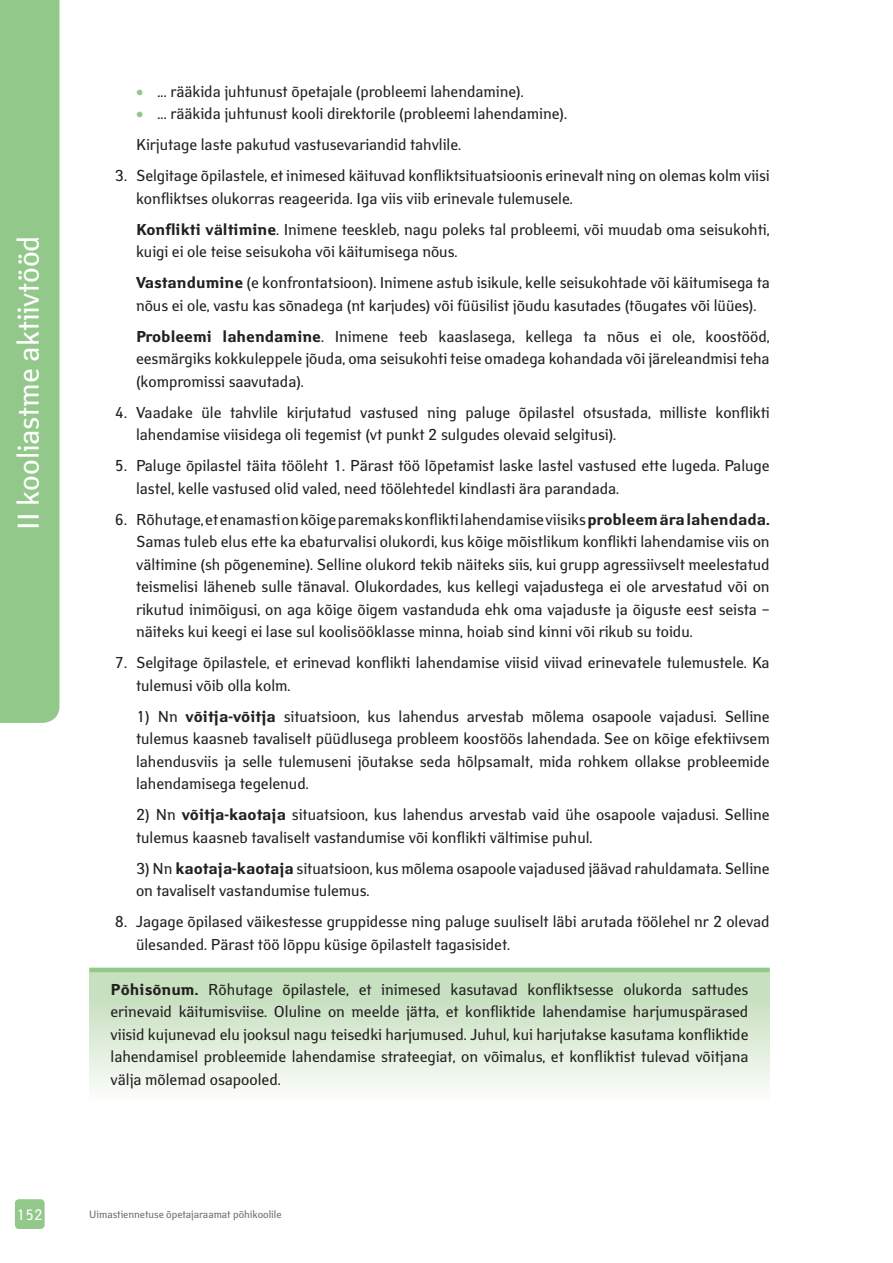
<style>
.page{position:relative;width:893px;height:1263px;background:#fff}
.page>*{position:absolute;margin:0;border:0;box-sizing:border-box;transform-origin:0 0}
.t1{font:30px "Yanus";color:#fff}
.AT_list_ROHeline_cop{font:15.75px/22.5px "Yanus";color:#231f20}
.t2{font:15px "Yanus";color:#fff}
.t3{font:10.5px "Yanus";color:#6c6d70}
.s1{color:#92c889}
.s2{font-weight:700}
</style>
<div class="page">
<div style="left:15px;top:1199px;width:30px;height:30px;background:#92c889;border-radius:4px"></div>
<div style="left:0;top:0;width:60px;height:723px;background:#92c889"></div>
<div style="left:89px;top:968px;width:681px;height:133px;background:linear-gradient(to bottom,#bcdab3,#fafcfa)"></div>
<hr style="left:89px;top:968px;width:681px;height:4px;background:#92c889">
<h1 class="t1" style="left:10px;top:530px;width:296px;rotate:-90deg">II kooliastme aktiivtööd</h1>
<p class="AT_list_ROHeline_cop" style="left:136px;top:80px;width:389px"><span class="s1">•</span> ... rääkida juhtunust õpetajale (probleemi lahendamine).</p>
<p class="AT_list_ROHeline_cop" style="left:136px;top:102px;width:432px"><span class="s1">•</span> ... rääkida juhtunust kooli direktorile (probleemi lahendamine).</p>
<p class="AT_list_ROHeline_cop" style="left:136px;top:133px;width:327px">Kirjutage laste pakutud vastusevariandid tahvlile.</p>
<p class="AT_list_ROHeline_cop" style="left:136px;top:164px;width:635px;text-indent:-21px">3. Selgitage õpilastele, et inimesed käituvad konfliktsituatsioonis erinevalt ning on olemas kolm viisi konfliktses olukorras reageerida. Iga viis viib erinevale tulemusele.</p>
<p class="AT_list_ROHeline_cop" style="left:136px;top:218px;width:635px"><span class="s2">Konflikti vältimine</span>. Inimene teeskleb, nagu poleks tal probleemi, või muudab oma seisukohti, kuigi ei ole teise seisukoha või käitumisega nõus.</p>
<p class="AT_list_ROHeline_cop" style="left:136px;top:271px;width:635px"><span class="s2">Vastandumine</span> (e konfrontatsioon). Inimene astub isikule, kelle seisukohtade või käitumisega ta nõus ei ole, vastu kas sõnadega (nt karjudes) või füüsilist jõudu kasutades (tõugates või lüües).</p>
<p class="AT_list_ROHeline_cop" style="left:136px;top:325px;width:635px;text-align:justify"><span class="s2">Probleemi lahendamine</span>. Inimene teeb kaaslasega, kellega ta nõus ei ole, koostööd, eesmärgiks kokkuleppele jõuda, oma seisukohti teise omadega kohandada või järeleandmisi teha (kompromissi saavutada).</p>
<p class="AT_list_ROHeline_cop" style="left:136px;top:401px;width:635px;text-indent:-21px">4. Vaadake üle tahvlile kirjutatud vastused ning paluge õpilastel otsustada, milliste konflikti lahendamise viisidega oli tegemist (vt punkt 2 sulgudes olevaid selgitusi).</p>
<p class="AT_list_ROHeline_cop" style="left:136px;top:454px;width:635px;text-indent:-21px">5. Paluge õpilastel täita tööleht 1. Pärast töö lõpetamist laske lastel vastused ette lugeda. Paluge lastel, kelle vastused olid valed, need töölehtedel kindlasti ära parandada.</p>
<p class="AT_list_ROHeline_cop" style="left:136px;top:508px;width:635px;text-align:justify;text-indent:-21px">6. Rõhutage, et enamasti on kõige paremaks konflikti lahendamise viisiks <span class="s2">probleem ära lahendada.<br></span>Samas tuleb elus ette ka ebaturvalisi olukordi, kus kõige mõistlikum konflikti lahendamise viis on vältimine (sh põgenemine). Selline olukord tekib näiteks siis, kui grupp agressiivselt meelestatud teismelisi läheneb sulle tänaval. Olukordades, kus kellegi vajadustega ei ole arvestatud või on rikutud inimõigusi, on aga kõige õigem vastanduda ehk oma vajaduste ja õiguste eest seista – näiteks kui keegi ei lase sul koolisööklasse minna, hoiab sind kinni või rikub su toidu.</p>
<p class="AT_list_ROHeline_cop" style="left:136px;top:651px;width:635px;text-indent:-21px">7. Selgitage õpilastele, et erinevad konflikti lahendamise viisid viivad erinevatele tulemustele. Ka tulemusi võib olla kolm.</p>
<p class="AT_list_ROHeline_cop" style="left:136px;top:705px;width:635px;text-align:justify">1) Nn <span class="s2">võitja-võitja</span> situatsioon, kus lahendus arvestab mõlema osapoole vajadusi. Selline tulemus kaasneb tavaliselt püüdlusega probleem koostöös lahendada. See on kõige efektiivsem lahendusviis ja selle tulemuseni jõutakse seda hõlpsamalt, mida rohkem ollakse probleemide lahendamisega tegelenud.</p>
<p class="AT_list_ROHeline_cop" style="left:136px;top:803px;width:635px">2) Nn <span class="s2">võitja-kaotaja</span> situatsioon, kus lahendus arvestab vaid ühe osapoole vajadusi. Selline tulemus kaasneb tavaliselt vastandumise või konflikti vältimise puhul.</p>
<p class="AT_list_ROHeline_cop" style="left:136px;top:857px;width:635px">3) Nn <span class="s2">kaotaja-kaotaja</span> situatsioon, kus mõlema osapoole vajadused jäävad rahuldamata. Selline on tavaliselt vastandumise tulemus.</p>
<p class="AT_list_ROHeline_cop" style="left:136px;top:910px;width:635px;text-indent:-21px">8. Jagage õpilased väikestesse gruppidesse ning paluge suuliselt läbi arutada töölehel nr 2 olevad ülesanded. Pärast töö lõppu küsige õpilastelt tagasisidet.</p>
<p class="AT_list_ROHeline_cop" style="left:111px;top:978px;width:639px;text-align:justify"><span class="s2">Põhisõnum.</span> Rõhutage õpilastele, et inimesed kasutavad konfliktsesse olukorda sattudes erinevaid käitumisviise. Oluline on meelde jätta, et konfliktide lahendamise harjumuspärased viisid kujunevad elu jooksul nagu teisedki harjumused. Juhul, kui harjutakse kasutama konfliktide lahendamisel probleemide lahendamise strateegiat, on võimalus, et konfliktist tulevad võitjana välja mõlemad osapooled.</p>
<p class="t2" style="left:17px;top:1205px;width:28px">152</p>
<p class="t3" style="left:89px;top:1208px;width:194px">Uimastiennetuse õpetajaraamat põhikoolile</p>
</div>
